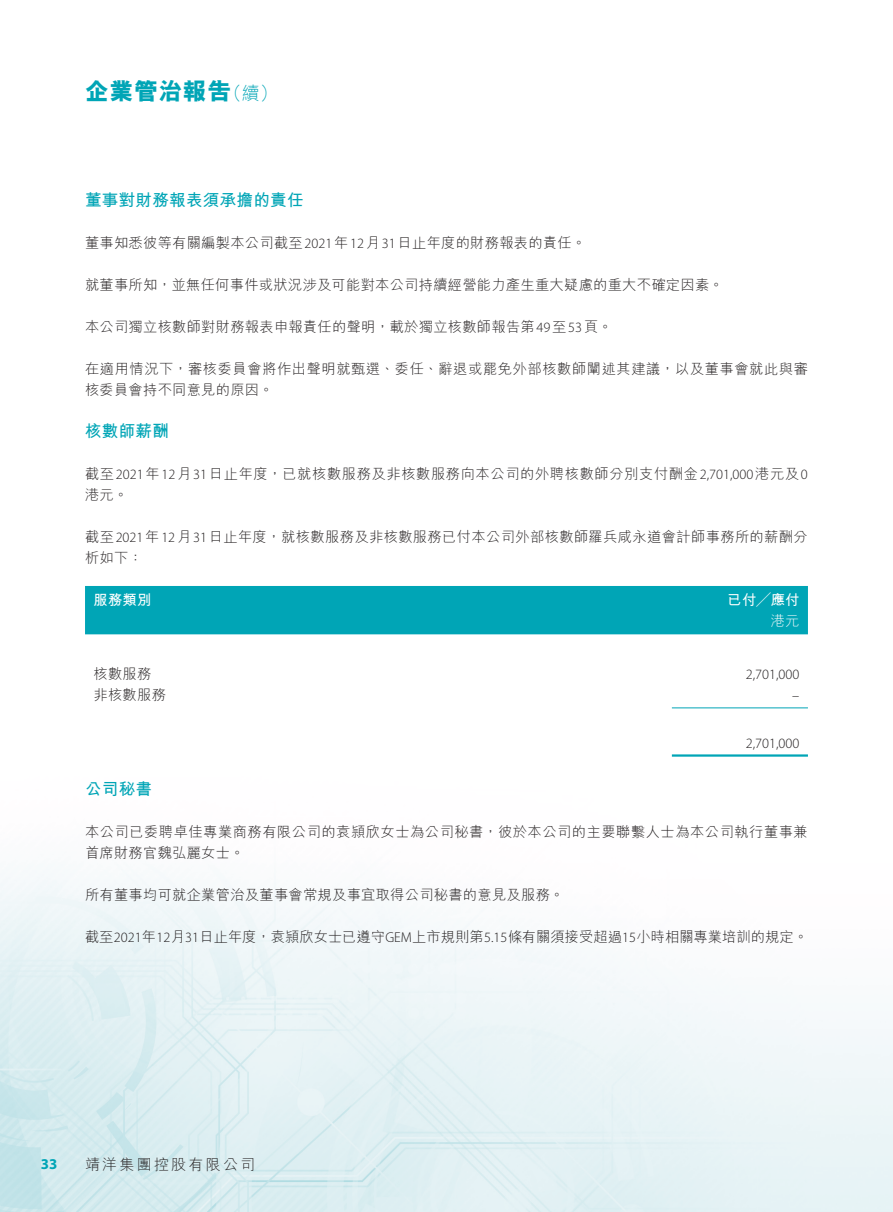
<style>
.page{position:relative;width:893px;height:1212px;background:#fff}
.page>*{position:absolute;margin:0;border:0;box-sizing:border-box;transform-origin:0 0}
.t1{font:800 24px "M Hei HK";letter-spacing:.02em;color:#00a5b6}
.t2{font:300 18px "M Hei HK";color:#00a5b6}
._01_H1{font:700 16.5px "M Hei HK";letter-spacing:.02em;color:#00a5b6}
.t3{font:300 15px "M Hei HK";letter-spacing:.15em;color:#231f20}
.t4{font:700 15px "Myriad Pro";color:#00a5b6}
._00_txt{font:300 14.25px/21px "M Hei HK";letter-spacing:.02em;color:#231f20}
._00_txt-2{font:300 14.25px/21px "M Hei HK";letter-spacing:.04em;color:#231f20}
._00_txt-3{font:300 14.25px/21px "M Hei HK";letter-spacing:.045em;color:#231f20}
._50_Table_txt{font:300 14.25px "Myriad Pro";color:#231f20}
._50_Table_txt-2{font:700 14.25px "M Hei HK";letter-spacing:.02em;color:#fff}
._50_Table_txt-3{font:300 14.25px "M Hei HK";letter-spacing:.02em;color:#231f20}
._50_Table_txt-4{font:300 14.25px "M Hei HK";color:#fff}
.s1{font-family:"Myriad Pro"}
</style>
<div class="page">
<img style="left:0;top:634px;width:893px;height:578px">
<div style="left:85px;top:586px;width:723px;height:48px;background:#00a5b6"></div>
<hr style="left:672px;top:707px;width:136px;height:1px;background:#00a5b6">
<hr style="left:672px;top:754px;width:136px;height:3px;background:#00a5b6">
<h1 class="t1" style="left:85px;top:79px;width:148px">企業管治報告</h1>
<p class="t2" style="left:224px;top:84px;width:55px">（續(</p>
<p class="_01_H1" style="left:85px;top:188px;width:220px">董事對財務報表須承擔的責任</p>
<p class="_00_txt" style="left:85px;top:232px;width:502px">董事知悉彼等有關編製本公司截至<span class="s1">2021</span>年<span class="s1">12</span>月<span class="s1">31</span>日止年度的財務報表的責任。</p>
<p class="_00_txt" style="left:85px;top:274px;width:640px">就董事所知，並無任何事件或狀況涉及可能對本公司持續經營能力產生重大疑慮的重大不確定因素。</p>
<p class="_00_txt" style="left:85px;top:316px;width:529px">本公司獨立核數師對財務報表申報責任的聲明，載於獨立核數師報告第<span class="s1">49</span>至<span class="s1">53</span>頁。</p>
<p class="_00_txt-2" style="left:85px;top:358px;width:724px">在適用情況下，審核委員會將作出聲明就甄選、委任、辭退或罷免外部核數師闡述其建議，以及董事會就此與審核委員會持不同意見的原因。</p>
<p class="_01_H1" style="left:85px;top:419px;width:85px">核數師薪酬</p>
<p class="_00_txt-3" style="left:85px;top:463px;width:724px">截至<span class="s1">2021</span>年<span class="s1">12</span>月<span class="s1">31</span>日止年度，已就核數服務及非核數服務向本公司的外聘核數師分別支付酬金<span class="s1">2,701,000</span>港元及<span class="s1">0</span>港元。</p>
<p class="_00_txt" style="left:85px;top:526px;width:724px">截至<span class="s1">2021</span>年<span class="s1">12</span>月<span class="s1">31</span>日止年度，就核數服務及非核數服務已付本公司外部核數師羅兵咸永道會計師事務所的薪酬分析如下：</p>
<p class="_50_Table_txt-2" style="left:728px;top:589px;width:73px">已付╱應付</p>
<p class="_50_Table_txt-2" style="left:94px;top:589px;width:59px">服務類別</p>
<p class="_50_Table_txt-3" style="left:94px;top:666px;width:59px">核數服務</p>
<p class="_50_Table_txt-3" style="left:94px;top:687px;width:74px">非核數服務</p>
<p class="_50_Table_txt-4" style="left:771px;top:614px;width:30px">港元</p>
<p class="_50_Table_txt" style="left:746px;top:666px;width:55px">2,701,000</p>
<p class="_50_Table_txt" style="left:792px;top:687px;width:9px">–</p>
<p class="_50_Table_txt" style="left:746px;top:735px;width:55px">2,701,000</p>
<p class="_01_H1" style="left:85px;top:777px;width:68px">公司秘書</p>
<p class="_00_txt" style="left:85px;top:821px;width:724px">本公司已委聘卓佳專業商務有限公司的袁頴欣女士為公司秘書，彼於本公司的主要聯繫人士為本公司執行董事兼首席財務官魏弘麗女士。</p>
<p class="_00_txt" style="left:85px;top:884px;width:481px">所有董事均可就企業管治及董事會常規及事宜取得公司秘書的意見及服務。</p>
<p class="_00_txt" style="left:85px;top:926px;width:724px">截至<span class="s1">2021</span>年<span class="s1">12</span>月<span class="s1">31</span>日止年度，袁頴欣女士已遵守<span class="s1">GEM</span>上市規則第<span class="s1">5.15</span>條有關須接受超過<span class="s1">15</span>小時相關專業培訓的規定。</p>
<p class="t4" style="left:41px;top:1154px;width:18px">33</p>
<p class="t3" style="left:85px;top:1157px;width:172px">靖洋集團控股有限公司</p>
</div>
